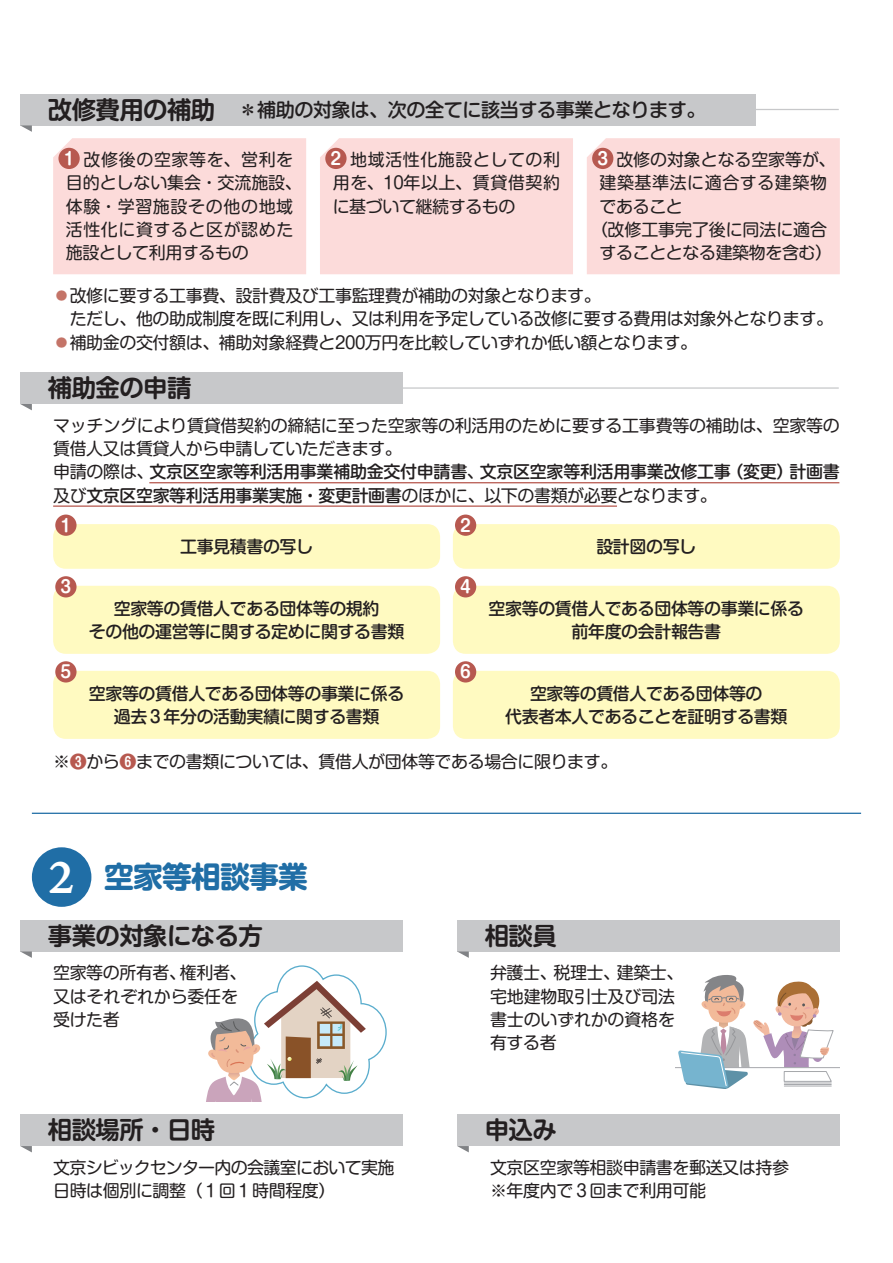
<style>
.page{position:relative;width:893px;height:1263px;background:#fff}
.page>*{position:absolute;margin:0;border:0;box-sizing:border-box;transform-origin:0 0}
.t1{font:700 44.7px "Iowan Old Style";color:#fff}
.t2{font:700 29.7px "Shin M Go Pr 6";letter-spacing:-.025em;color:#206ea6}
.t3{font:700 24.45px "Shin M Go Pr 6 De";letter-spacing:-.025em;color:#231f20}
.t4{font:500 19.2px "Shin M Go Pr 6";letter-spacing:-.025em;color:#231f20}
.t5{font:16.95px/23.4px "Shin M Go Pr 6";letter-spacing:-.025em;color:#231f20}
.t6{font:500 16.95px/23.4px "Shin M Go Pr 6";letter-spacing:-.025em;color:#231f20;text-align:center}
.t7{font:16.95px/23.4px "Shin M Go Pr 6";letter-spacing:.03em;color:#231f20}
.t8{font:700 16.95px "Shin M Go Pr 6 De";color:#fff}
.s1{font-family:"Shin M Go Pr 6";font-weight:500;font-size:19.2px}
.s2{color:#c47468}
.s3{font-weight:400}
.s4{font-weight:500}
.s5{font-family:"Shin M Go Pr 6 De";font-weight:700;color:#b75950}
</style>
<div class="page">
<svg style="left:31px;top:125px;width:809px;height:614px"></svg>
<hr style="left:32px;top:813px;width:829px;height:1px;background:#206ea6">
<div style="left:20px;top:94px;width:736px;height:31px;background:#c7c8ca"></div>
<svg style="left:20px;top:125px;width:12px;height:7px"></svg>
<div style="left:20px;top:372px;width:383px;height:32px;background:#c7c8ca"></div>
<svg style="left:20px;top:404px;width:12px;height:6px"></svg>
<hr style="left:403px;top:387px;width:436px;height:2px;background:#c7c8ca">
<hr style="left:756px;top:109px;width:83px;height:1px;background:#c7c8ca">
<div style="left:587px;top:138px;width:253px;height:136px;background:#fcdbda"></div>
<div style="left:320px;top:138px;width:253px;height:136px;background:#fcdbda"></div>
<div style="left:53px;top:138px;width:253px;height:136px;background:#fcdbda"></div>
<hr style="left:149px;top:482px;width:690px;height:1px;background:#b75950">
<hr style="left:53px;top:505px;width:564px;height:2px;background:#b75950">
<div style="left:20px;top:919px;width:383px;height:32px;background:#c7c8ca"></div>
<svg style="left:20px;top:951px;width:12px;height:7px"></svg>
<div style="left:20px;top:1114px;width:383px;height:32px;background:#c7c8ca"></div>
<svg style="left:20px;top:1146px;width:12px;height:6px"></svg>
<div style="left:457px;top:919px;width:383px;height:32px;background:#c7c8ca"></div>
<svg style="left:457px;top:951px;width:12px;height:7px"></svg>
<div style="left:457px;top:1114px;width:383px;height:32px;background:#c7c8ca"></div>
<svg style="left:457px;top:1146px;width:12px;height:6px"></svg>
<svg style="left:675px;top:975px;width:165px;height:114px"></svg>
<hr style="left:784px;top:1083px;width:47px;height:1px;background:#a6a8ac">
<hr style="left:784px;top:1084px;width:47px;height:1px;background:#a6a8ac">
<hr style="left:784px;top:1086px;width:47px;height:1px;background:#a6a8ac">
<svg style="left:206px;top:965px;width:181px;height:136px"></svg>
<div style="left:32px;top:847px;width:59px;height:60px;background:#206ea6;border-radius:50%"></div>
<div style="left:53px;top:524px;width:387px;height:45px;background:#fffac1;border-radius:13px"></div>
<div style="left:453px;top:524px;width:387px;height:45px;background:#fffac1;border-radius:13px"></div>
<div style="left:53px;top:586px;width:387px;height:68px;background:#fffac1;border-radius:13px"></div>
<div style="left:453px;top:586px;width:387px;height:68px;background:#fffac1;border-radius:13px"></div>
<div style="left:53px;top:671px;width:387px;height:68px;background:#fffac1;border-radius:13px"></div>
<div style="left:453px;top:671px;width:387px;height:68px;background:#fffac1;border-radius:13px"></div>
<div style="left:55px;top:514px;width:22px;height:22px;background:#b75950;border-radius:50%"></div>
<div style="left:455px;top:514px;width:21px;height:22px;background:#b75950;border-radius:50%"></div>
<div style="left:55px;top:576px;width:22px;height:21px;background:#b75950;border-radius:50%"></div>
<div style="left:455px;top:576px;width:21px;height:21px;background:#b75950;border-radius:50%"></div>
<div style="left:55px;top:661px;width:22px;height:21px;background:#b75950;border-radius:50%"></div>
<div style="left:455px;top:661px;width:21px;height:21px;background:#b75950;border-radius:50%"></div>
<div style="left:58px;top:148px;width:22px;height:21px;background:#b75950;border-radius:50%"></div>
<div style="left:325px;top:148px;width:22px;height:21px;background:#b75950;border-radius:50%"></div>
<div style="left:592px;top:148px;width:21px;height:21px;background:#b75950;border-radius:50%"></div>
<h3 class="t3" style="left:48px;top:89px;width:211px">改修費用の補助　<span class="s1">＊</span></h3>
<p class="t4" style="left:257px;top:94px;width:450px">補助の対象は、次の全てに該当する事業となります。</p>
<p class="t8" style="left:64px;top:144px;width:12px">1</p>
<p class="t7" style="left:66px;top:147px;width:237px;text-indent:18px">改修後の空家等を、営利を目的としない集会・交流施設、体験・学習施設その他の地域活性化に資すると区が認めた施設として利用するもの</p>
<p class="t8" style="left:331px;top:144px;width:12px">2</p>
<p class="t5" style="left:333px;top:147px;width:229px;text-align:justify;text-indent:18px">地域活性化施設としての利用を、10年以上、賃貸借契約に基づいて継続するもの</p>
<p class="t8" style="left:597px;top:144px;width:12px">3</p>
<p class="t5" style="left:616px;top:147px;width:221px">改修の対象となる空家等が、</p>
<p class="t7" style="left:600px;top:170px;width:229px">建築基準法に適合する建築物</p>
<p class="t5" style="left:600px;top:194px;width:85px">であること</p>
<p class="t5" style="left:591px;top:217px;width:238px">（改修工事完了後に同法に適合</p>
<p class="t5" style="left:600px;top:241px;width:234px">することとなる建築物を含む(</p>
<p class="t5" style="left:53px;top:283px;width:781px"><span class="s2">⃝</span>改修に要する工事費、設計費及び工事監理費が補助の対象となります。<br>　ただし、他の助成制度を既に利用し、又は利用を予定している改修に要する費用は対象外となります。<span class="s2">⃝</span>補助金の交付額は、補助対象経費と200万円を比較していずれか低い額となります。</p>
<h3 class="t3" style="left:48px;top:368px;width:145px">補助金の申請</h3>
<p class="t5" style="left:53px;top:413px;width:788px">マッチングにより賃貸借契約の締結に至った空家等の利活用のために要する工事費等の補助は、空家等の賃借人又は賃貸人から申請していただきます。</p>
<p class="t6" style="left:789px;top:460px;width:52px">計画書</p>
<p class="t6" style="left:149px;top:460px;width:336px">文京区空家等利活用事業補助金交付申請書<span class="s3">、</span></p>
<p class="t6" style="left:726px;top:460px;width:69px">（変更）</p>
<p class="t6" style="left:480px;top:460px;width:253px">文京区空家等利活用事業改修工事</p>
<p class="t5" style="left:53px;top:460px;width:665px">申請の際は、<br>及び<span class="s4">文京区空家等利活用事業実施・変更計画書</span>のほかに、以下の書類が必要となります。</p>
<p class="t8" style="left:61px;top:511px;width:12px">1</p>
<p class="t8" style="left:460px;top:511px;width:12px">2</p>
<p class="t6" style="left:180px;top:534px;width:135px">工事見積書の写し</p>
<p class="t6" style="left:596px;top:534px;width:101px">設計図の写し</p>
<p class="t8" style="left:61px;top:573px;width:12px">3</p>
<p class="t8" style="left:460px;top:573px;width:12px">4</p>
<p class="t6" style="left:89px;top:596px;width:317px">空家等の賃借人である団体等の規約<br>その他の運営等に関する定めに関する書類</p>
<p class="t6" style="left:489px;top:596px;width:317px">空家等の賃借人である団体等の事業に係る前年度の会計報告書</p>
<p class="t8" style="left:61px;top:658px;width:12px">5</p>
<p class="t8" style="left:460px;top:658px;width:12px">6</p>
<p class="t6" style="left:89px;top:681px;width:317px">空家等の賃借人である団体等の事業に係る過去３年分の活動実績に関する書類</p>
<p class="t6" style="left:505px;top:681px;width:284px">空家等の賃借人である団体等の<br>代表者本人であることを証明する書類</p>
<p class="t5" style="left:53px;top:749px;width:566px">※<span class="s5">❸</span>から<span class="s5">❻</span>までの書類については、賃借人が団体等である場合に限ります。</p>
<h1 class="t1" style="left:48px;top:836px;width:28px">2</h1>
<h2 class="t2" style="left:104px;top:852px;width:205px">空家等相談事業</h2>
<h3 class="t3" style="left:48px;top:915px;width:217px">事業の対象になる方</h3>
<h3 class="t3" style="left:485px;top:915px;width:74px">相談員</h3>
<p class="t5" style="left:180px;top:960px;width:68px">権利者、</p>
<p class="t5" style="left:53px;top:960px;width:186px">空家等の所有者、<br>又はそれぞれから委任を受けた者</p>
<p class="t5" style="left:553px;top:960px;width:68px">税理士、</p>
<p class="t5" style="left:617px;top:960px;width:68px">建築士、</p>
<p class="t5" style="left:490px;top:960px;width:186px">弁護士、<br>宅地建物取引士及び司法書士のいずれかの資格を有する者</p>
<h3 class="t3" style="left:48px;top:1110px;width:169px">相談場所・日時</h3>
<h3 class="t3" style="left:485px;top:1110px;width:74px">申込み</h3>
<p class="t5" style="left:53px;top:1155px;width:343px">文京シビックセンター内の会議室において実施日時は個別に調整（１回１時間程度(</p>
<p class="t5" style="left:490px;top:1155px;width:300px">文京区空家等相談申請書を郵送又は持参※年度内で３回まで利用可能</p>
</div>
